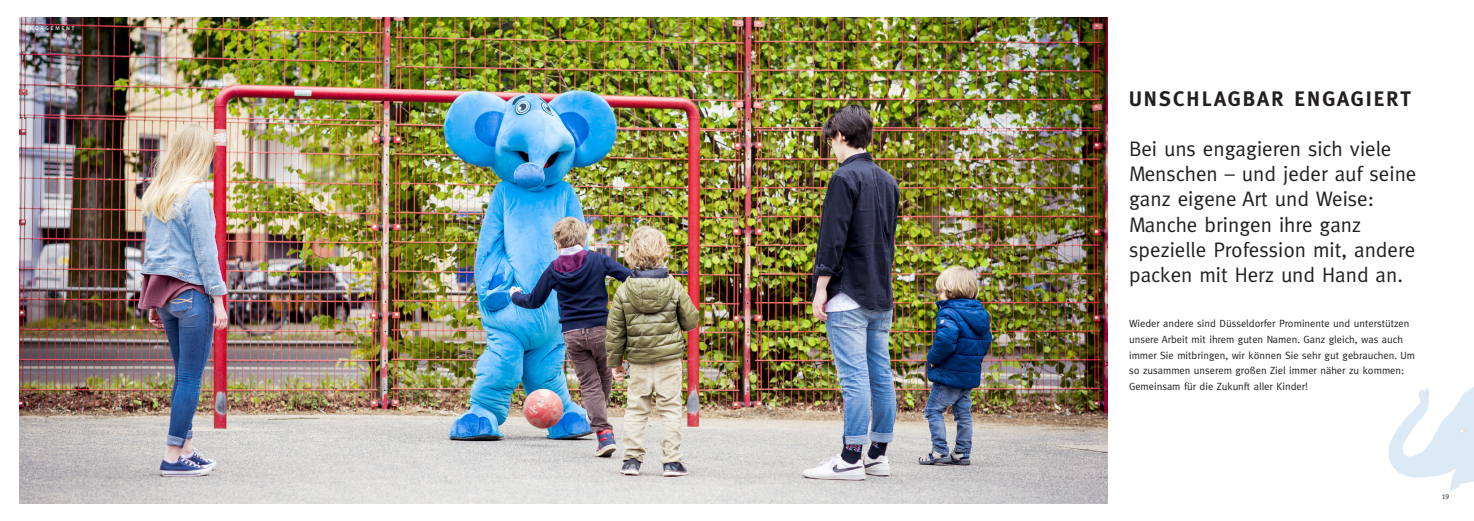
<style>
.page{position:relative;width:1474px;height:521px;background:#fff}
.page>*{position:absolute;margin:0;border:0;box-sizing:border-box;transform-origin:0 0}
.t1{font:21px/25.2px "Meta";color:#231f20}
.t2{font:700 21px "Meta";letter-spacing:.1em;color:#231f20}
.t3{font:10.5px/15.8px "Meta";color:#231f20}
.t4{font:7px "Meta Caps";letter-spacing:.2em;color:#fff}
.t5{font:7px "Meta Caps";color:#231f20}
</style>
<div class="page">
<img style="left:19px;top:17px;width:1088px;height:486px">
<svg style="left:1388px;top:388px;width:85px;height:104px"></svg>
<p class="t4" style="left:25px;top:24px;width:51px">engagement</p>
<p class="t2" style="left:1129px;top:86px;width:283px">UNSCHLAGBAR ENGAGIERT</p>
<p class="t1" style="left:1129px;top:136px;width:289px">Bei uns engagieren sich viele<br>Menschen – und jeder auf seine ganz eigene Art und Weise:<br>Manche bringen ihre ganz spezielle Profession mit, andere packen mit Herz und Hand an.</p>
<p class="t3" style="left:1129px;top:315px;width:287px">Wieder andere sind Düsseldorfer Prominente und unterstützen unsere Arbeit mit ihrem guten Namen. Ganz gleich, was auch immer Sie mitbringen, wir können Sie sehr gut gebrauchen. Um so zusammen unserem großen Ziel immer näher zu kommen:<br>Gemeinsam für die Zukunft aller Kinder!</p>
<p class="t5" style="left:1441px;top:493px;width:9px">19</p>
</div>
